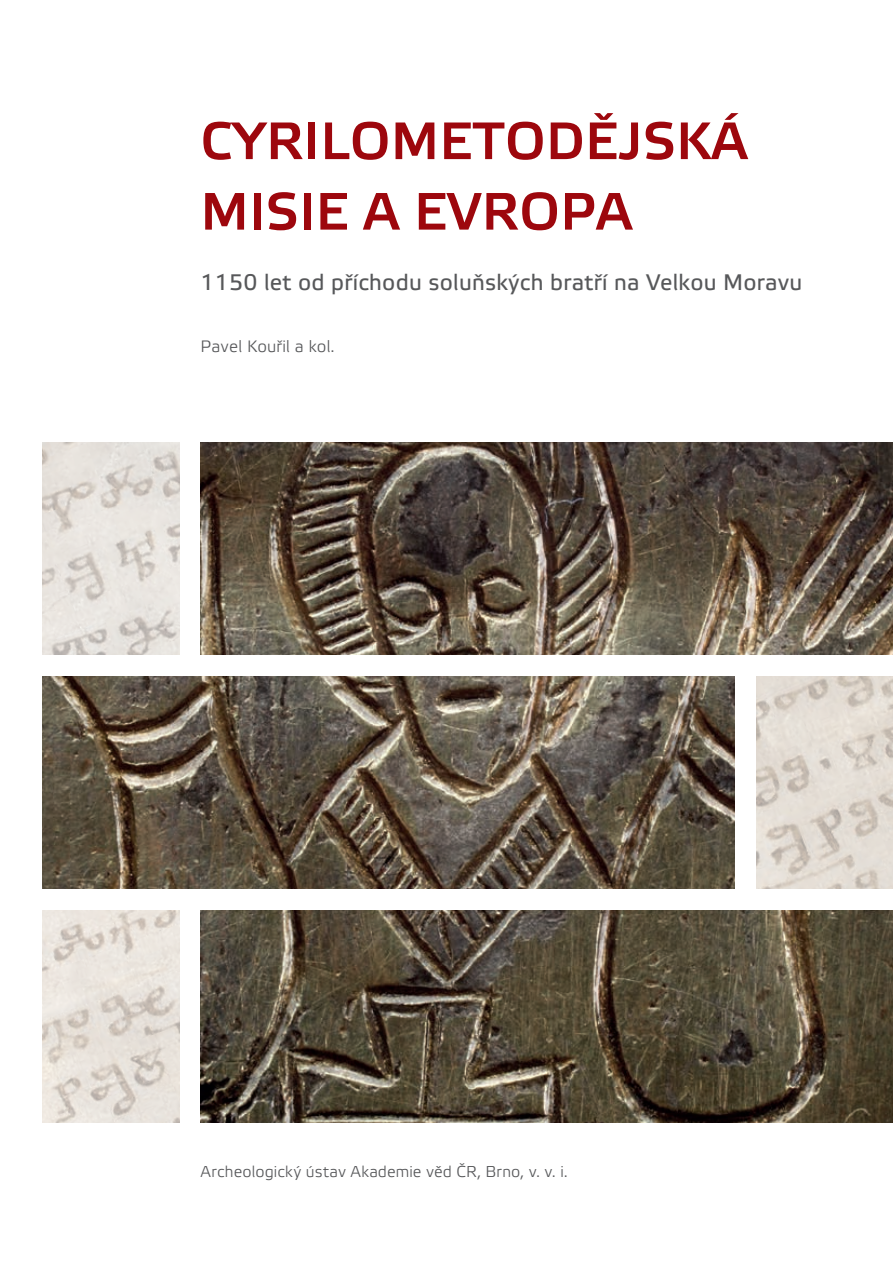
<style>
.page{position:relative;width:893px;height:1263px;background:#fff}
.page>*{position:absolute;margin:0;border:0;box-sizing:border-box;transform-origin:0 0}
.t1{font:500 52.5px/70.5px "Etelka";letter-spacing:.01em;color:#9d070d}
.t2{font:22.5px "Etelka Text Pro";letter-spacing:.01em;color:#57585a}
.t3{font:300 16.5px "Etelka";letter-spacing:.01em;color:#57585a}
.t4{font:300 15.75px "Etelka";letter-spacing:.005em;color:#57585a}
</style>
<div class="page">
<img style="left:201px;top:910px;width:692px;height:213px">
<img style="left:201px;top:442px;width:692px;height:213px">
<img style="left:43px;top:676px;width:692px;height:213px">
<img style="left:43px;top:910px;width:136px;height:213px">
<img style="left:756px;top:676px;width:137px;height:213px">
<img style="left:43px;top:442px;width:136px;height:213px">
<h1 class="t1" style="left:201px;top:108px;width:548px">CYRILOMETODĚJSKÁ<br>MISIE A EVROPA</h1>
<p class="t2" style="left:201px;top:270px;width:603px">1150 let od příchodu soluňských bratří na Velkou Moravu</p>
<p class="t3" style="left:201px;top:337px;width:136px">Pavel Kouřil a kol.</p>
<p class="t4" style="left:201px;top:1162px;width:369px">Archeologický ústav Akademie věd ČR, Brno, v. v. i.</p>
</div>
